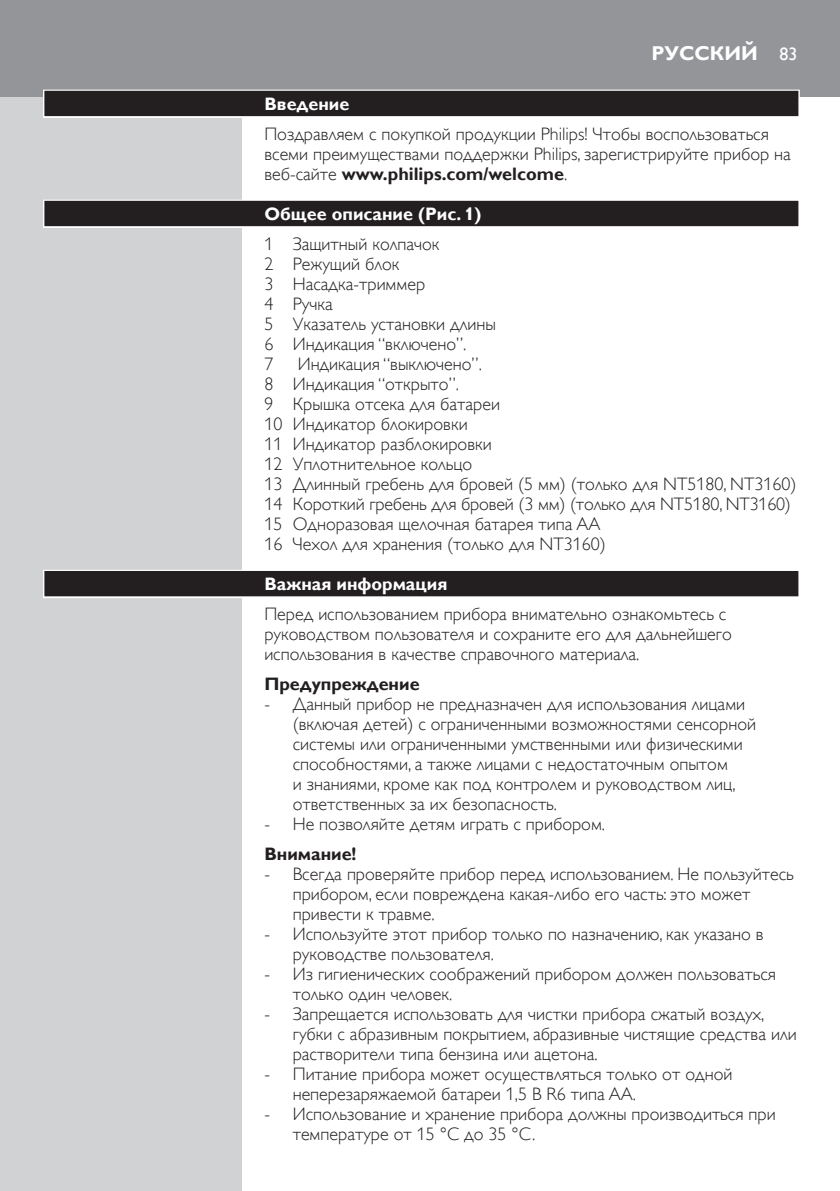
<style>
.page{position:relative;width:840px;height:1191px;background:#fff}
.page>*{position:absolute;margin:0;border:0;box-sizing:border-box;transform-origin:0 0}
.t1{font:700 20px "Gill Sans Alt One WGL";color:#fff}
.t2{font:18px/20px "Gill Sans Alt One WGL Light";color:#231f20}
.t3{font:700 18px "Gill Sans Alt One WGL";color:#231f20}
.t4{font:700 18px "Gill Sans Alt One WGL";color:#fff}
.s1{font-weight:400;font-size:18px}
.s2{font-family:"Gill Sans Alt One WGL Light";font-weight:400}
</style>
<div class="page">
<div style="left:0;top:95px;width:241px;height:1096px;background:#d1d2d4"></div>
<div style="left:0;top:0;width:839px;height:96px;background:#939598"></div>
<div style="left:43px;top:90px;width:756px;height:28px;background:#e4e3e3"></div>
<div style="left:44px;top:91px;width:754px;height:25px;background:#231f20"></div>
<div style="left:43px;top:200px;width:756px;height:28px;background:#d9d9d9"></div>
<div style="left:44px;top:201px;width:754px;height:25px;background:#231f20"></div>
<div style="left:43px;top:570px;width:756px;height:28px;background:#b5b4b4"></div>
<div style="left:44px;top:571px;width:754px;height:25px;background:#231f20"></div>
<p class="t1" style="left:651px;top:40px;width:147px">РУССКИЙ <span class="s1">83</span></p>
<p class="t4" style="left:264px;top:92px;width:86px">Введение</p>
<p class="t2" style="left:264px;top:124px;width:528px">Поздравляем с покупкой продукции Philips! Чтобы воспользоваться всеми преимуществами поддержки Philips, зарегистрируйте прибор на</p>
<p class="t3" style="left:264px;top:162px;width:304px"><span class="s2">веб-сайте</span> www.philips.com/welcome<span class="s2">.</span></p>
<p class="t4" style="left:264px;top:202px;width:218px">Общее описание (Рис. 1)</p>
<p class="t2" style="left:264px;top:234px;width:233px">1 Защитный колпачок<br>2 Режущий блок<br>3 Насадка-триммер<br>4 Ручка<br>5 Указатель установки длины<br>6 Индикация “включено”.<br>7</p>
<p class="t2" style="left:264px;top:354px;width:533px;text-indent:33px">Индикация “выключено”.<br>8 Индикация “открыто”.<br>9 Крышка отсека для батареи<br>10 Индикатор блокировки<br>11 Индикатор разблокировки<br>12 Уплотнительное кольцо<br>13 Длинный гребень для бровей (5 мм) (только для NT5180, NT3160)<br>14 Короткий гребень для бровей (3 мм) (только для NT5180, NT3160)<br>15 Одноразовая щелочная батарея типа AA<br>16 Чехол для хранения (только для NT3160)</p>
<p class="t4" style="left:264px;top:572px;width:184px">Важная информация</p>
<p class="t2" style="left:264px;top:604px;width:469px">Перед использованием прибора внимательно ознакомьтесь с руководством пользователя и сохраните его для дальнейшего использования в качестве справочного материала.</p>
<p class="t3" style="left:264px;top:672px;width:157px">Предупреждение</p>
<p class="t2" style="left:292px;top:694px;width:464px;text-indent:-28px">- Данный прибор не предназначен для использования лицами (включая детей) с ограниченными возможностями сенсорной системы или ограниченными умственными или физическими способностями, а также лицами с недостаточным опытом<br>и знаниями, кроме как под контролем и руководством лиц, ответственных за их безопасность.</p>
<p class="t2" style="left:264px;top:814px;width:342px">- Не позволяйте детям играть с прибором.</p>
<p class="t3" style="left:264px;top:842px;width:94px">Внимание!</p>
<p class="t2" style="left:292px;top:864px;width:502px;text-indent:-28px">- Всегда проверяйте прибор перед использованием. Не пользуйтесь прибором, если повреждена какая-либо его часть: это может привести к травме.</p>
<p class="t2" style="left:292px;top:924px;width:472px;text-indent:-28px">- Используйте этот прибор только по назначению, как указано в руководстве пользователя.</p>
<p class="t2" style="left:292px;top:964px;width:484px;text-indent:-28px">- Из гигиенических соображений прибором должен пользоваться только один человек.</p>
<p class="t2" style="left:292px;top:1004px;width:505px;text-indent:-28px">- Запрещается использовать для чистки прибора сжатый воздух, губки с абразивным покрытием, абразивные чистящие средства или растворители типа бензина или ацетона.</p>
<p class="t2" style="left:292px;top:1064px;width:441px;text-indent:-28px">- Питание прибора может осуществляться только от одной неперезаряжаемой батареи 1,5 В R6 типа AA.</p>
<p class="t2" style="left:292px;top:1104px;width:484px;text-indent:-28px">- Использование и хранение прибора должны производиться при температуре от 15 °C до 35 °C.</p>
</div>
